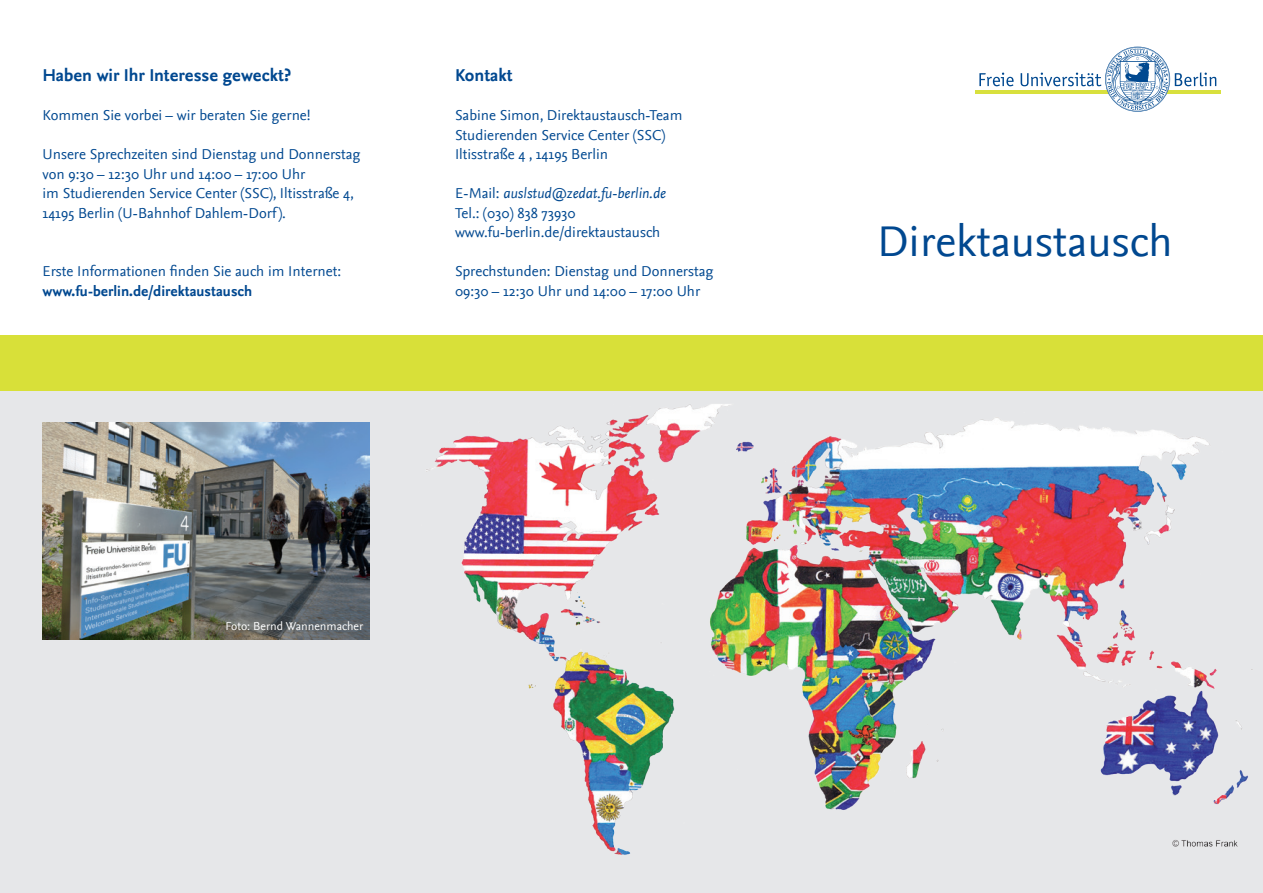
<style>
.page{position:relative;width:1263px;height:893px;background:#fff}
.page>*{position:absolute;margin:0;border:0;box-sizing:border-box;transform-origin:0 0}
.t1{font:45px "Nexus Sans";color:#014890}
.t2{font:700 18px "Nexus Sans";color:#014890}
.t3{font:15px/19.5px "Nexus Sans";color:#014890}
.t4{font:700 15px "Nexus Sans";color:#014890}
.t5{font:12px "Nexus Sans";color:#fff}
.s1{font-style:italic}
</style>
<div class="page">
<svg style="left:979px;top:73px;width:34px;height:13px"></svg>
<hr style="left:975px;top:90px;width:245px;height:4px;background:#d8e03d">
<svg style="left:1020px;top:47px;width:196px;height:65px"></svg>
<div style="left:0;top:374px;width:1263px;height:519px;background:#e6e7e9"></div>
<img style="left:426px;top:404px;width:827px;height:451px">
<div style="left:0;top:335px;width:1263px;height:56px;background:#d8e039"></div>
<img style="left:43px;top:422px;width:327px;height:218px">
<p class="t2" style="left:43px;top:65px;width:250px">Haben wir Ihr Interesse geweckt?</p>
<p class="t3" style="left:43px;top:106px;width:270px">Kommen Sie vorbei – wir beraten Sie gerne!</p>
<p class="t3" style="left:43px;top:145px;width:320px">Unsere Sprechzeiten sind Dienstag und Donnerstag von 9:30 – 12:30 Uhr und 14:00 – 17:00 Uhr<br>im Studierenden Service Center (SSC), Iltisstraße 4, 14195 Berlin (U-Bahnhof Dahlem-Dorf ).</p>
<p class="t3" style="left:43px;top:262px;width:300px">Erste Informationen finden Sie auch im Internet:</p>
<p class="t4" style="left:43px;top:282px;width:211px">www.fu-berlin.de/direktaustausch</p>
<p class="t2" style="left:455px;top:65px;width:59px">Kontakt</p>
<p class="t3" style="left:455px;top:106px;width:229px">Sabine Simon, Direktaustausch-Team<br>Studierenden Service Center (SSC)<br>Iltisstraße 4 , 14195 Berlin</p>
<p class="t3" style="left:455px;top:184px;width:212px">E-Mail: <span class="s1">auslstud@zedat.fu-berlin.de<br></span>Tel.: (030) 838 73930 www.fu-berlin.de/direktaustausch</p>
<p class="t3" style="left:455px;top:262px;width:260px">Sprechstunden: Dienstag und Donnerstag<br>09:30 – 12:30 Uhr und 14:00 – 17:00 Uhr</p>
<p class="t5" style="left:225px;top:619px;width:139px">Foto: Bernd Wannenmacher</p>
<h1 class="t1" style="left:877px;top:216px;width:297px">Direktaustausch</h1>
</div>
